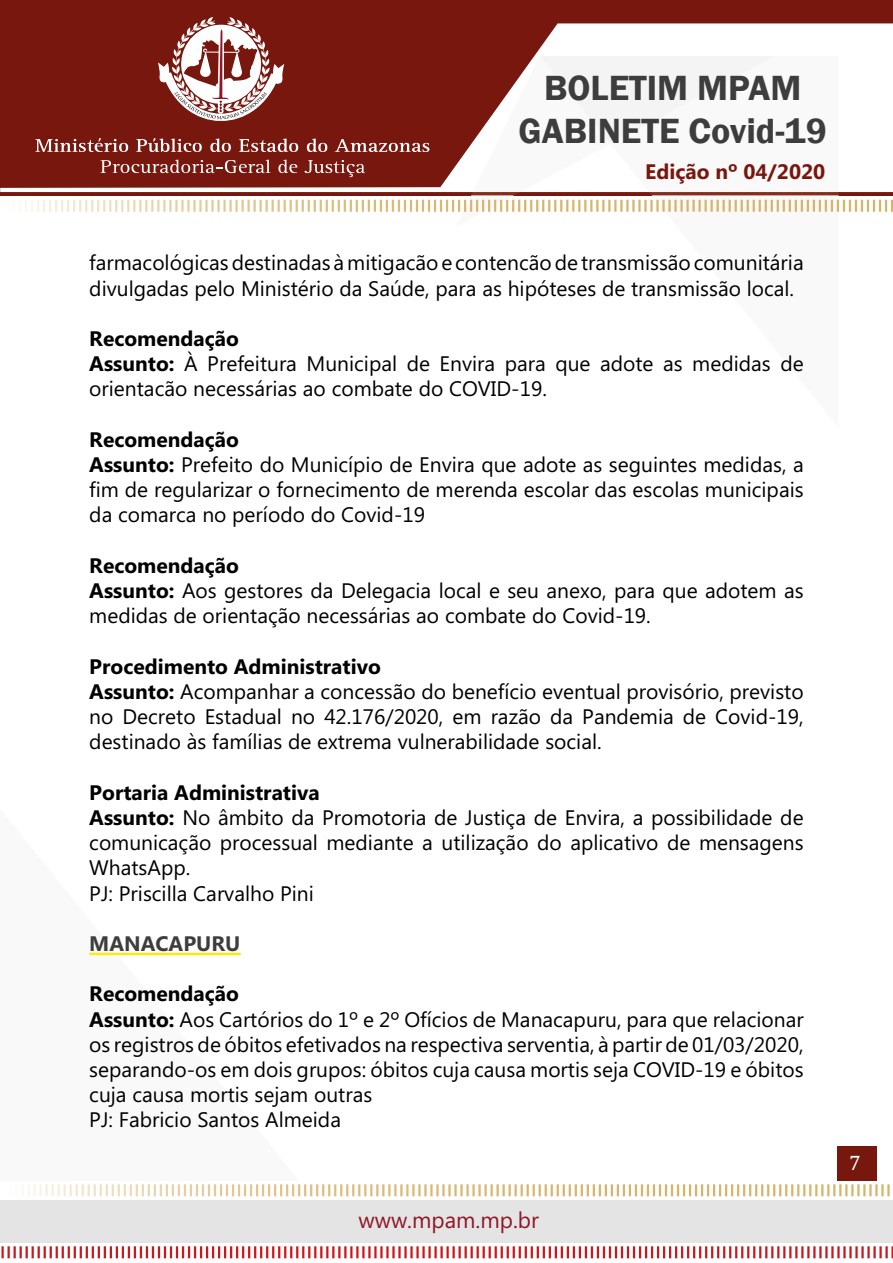
<style>
.page{position:relative;width:893px;height:1263px;background:#fff}
.page>*{position:absolute;margin:0;border:0;box-sizing:border-box;transform-origin:0 0}
.t1{font:600 36px/43.2px "Franklin Gothic";color:#3c3d3c;text-align:center}
.t2{font:22.5px "Microsoft Phags Pa";color:#8f1728}
.t3{font:21px/25.2px "Microsoft Phags Pa";color:#000}
.t4{font:700 21px "Microsoft Phags Pa";color:#78170e}
.t5{font:700 21px "Microsoft Phags Pa";color:#3c3d3c}
.t6{font:21px "Cambria";color:#fff}
.s1{font-weight:700}
</style>
<div class="page">
<div style="left:837px;top:1146px;width:40px;height:34px;background:#78170e"></div>
<div style="left:0;top:0;width:893px;height:195px;background:#78170e"></div>
<div style="left:1px;top:1200px;width:892px;height:43px;background:#e4e4e4"></div>
<svg style="left:2px;top:1246px;width:891px;height:12px"></svg>
<svg style="left:22px;top:1184px;width:868px;height:12px"></svg>
<svg style="left:1px;top:17px;width:892px;height:195px"></svg>
<svg style="left:89px;top:953px;width:151px;height:2px"></svg>
<h1 class="t1" style="left:519px;top:66px;width:310px">BOLETIM MPAM<br>GABINETE Covid-19</h1>
<p class="t4" style="left:645px;top:157px;width:181px">Edição nº 04/2020</p>
<p class="t3" style="left:89px;top:249px;width:716px">farmacológicas destinadas à mitigacão e contencão de transmissão comunitária divulgadas pelo Ministério da Saúde, para as hipóteses de transmissão local.</p>
<p class="t3" style="left:89px;top:325px;width:716px"><span class="s1">Recomendação<br>Assunto:</span> À Prefeitura Municipal de Envira para que adote as medidas de orientacão necessárias ao combate do COVID-19.</p>
<p class="t3" style="left:89px;top:426px;width:716px"><span class="s1">Recomendação<br>Assunto:</span> Prefeito do Município de Envira que adote as seguintes medidas, a fim de regularizar o fornecimento de merenda escolar das escolas municipais da comarca no período do Covid-19</p>
<p class="t3" style="left:89px;top:552px;width:716px"><span class="s1">Recomendação<br>Assunto:</span> Aos gestores da Delegacia local e seu anexo, para que adotem as medidas de orientação necessárias ao combate do Covid-19.</p>
<p class="t3" style="left:89px;top:653px;width:716px"><span class="s1">Procedimento Administrativo<br>Assunto:</span> Acompanhar a concessão do benefício eventual provisório, previsto no Decreto Estadual no 42.176/2020, em razão da Pandemia de Covid-19, destinado às famílias de extrema vulnerabilidade social.</p>
<p class="t3" style="left:89px;top:779px;width:716px"><span class="s1">Portaria Administrativa<br>Assunto:</span> No âmbito da Promotoria de Justiça de Envira, a possibilidade de comunicação processual mediante a utilização do aplicativo de mensagens WhatsApp.<br>PJ: Priscilla Carvalho Pini</p>
<p class="t5" style="left:89px;top:928px;width:153px">MANACAPURU</p>
<p class="t3" style="left:89px;top:980px;width:716px"><span class="s1">Recomendação<br>Assunto:</span> Aos Cartórios do 1º e 2º Ofícios de Manacapuru, para que relacionar os registros de óbitos efetivados na respectiva serventia, à partir de 01/03/2020, separando-os em dois grupos: óbitos cuja causa mortis seja COVID-19 e óbitos cuja causa mortis sejam outras<br>PJ: Fabricio Santos Almeida</p>
<p class="t2" style="left:358px;top:1204px;width:182px">www.mpam.mp.br</p>
<p class="t6" style="left:849px;top:1151px;width:13px">7</p>
</div>
